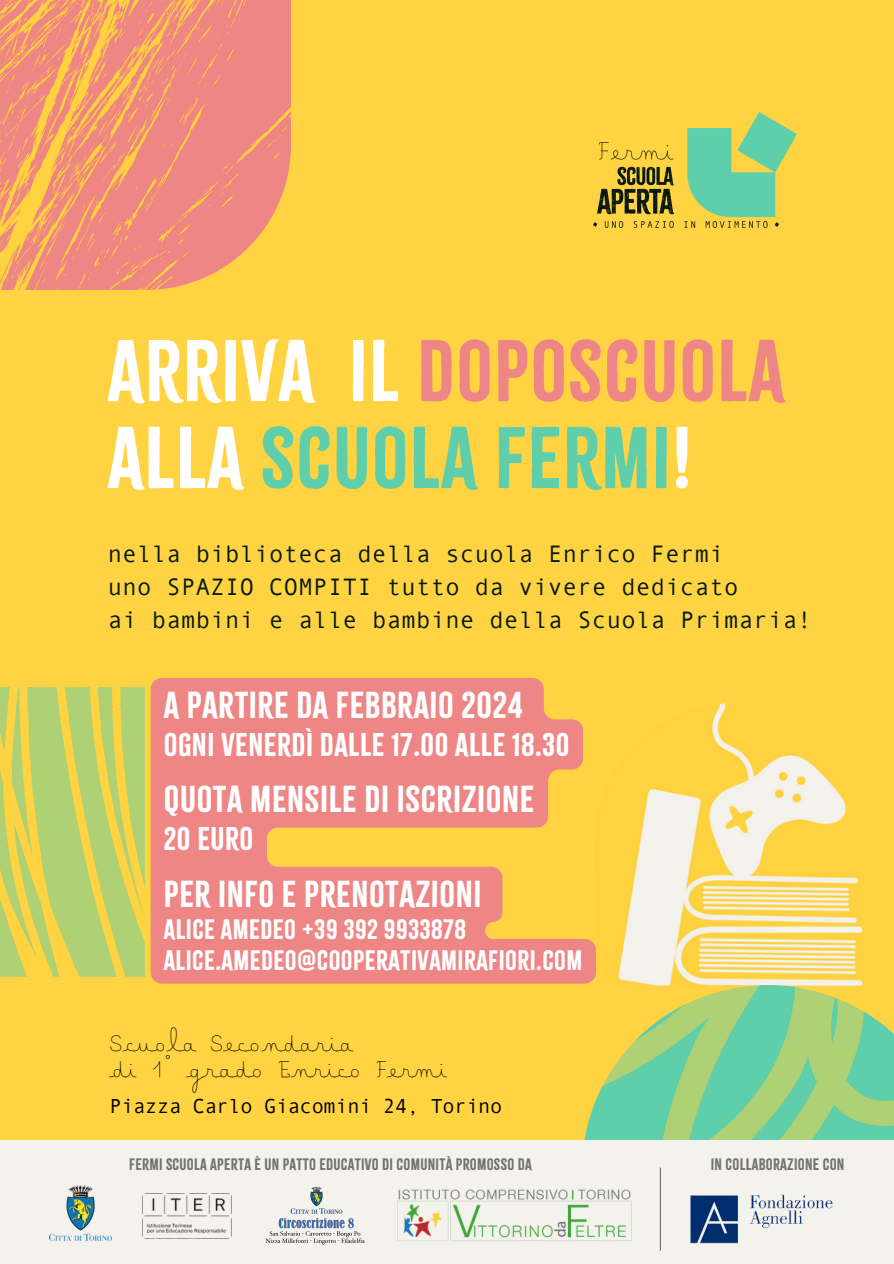
<style>
.page{position:relative;width:894px;height:1264px;background:#fff}
.page>*{position:absolute;margin:0;border:0;box-sizing:border-box;transform-origin:0 0}
.t1{font:76.5px "Citrus Gothic Solid";letter-spacing:.02em;color:#ef8686}
.t2{font:76.5px "Citrus Gothic Solid";letter-spacing:.02em;color:#5ecfaa}
.t3{font:32.85px "Citrus Gothic Solid";letter-spacing:.02em;color:#fff}
.t4{font:28.8px "Citrus Gothic Solid";letter-spacing:.02em;color:#fff}
.t5{font:24.6px "Citrus Gothic Solid";letter-spacing:.02em;color:#fff}
.t6{font:23.85px "Andale Mono";letter-spacing:.015em;color:#061912}
.t7{font:20.4px "Andale Mono";letter-spacing:-.015em;color:#000}
.t8{font:19.35px "Lecteur Heureux";letter-spacing:-.015em;color:#000}
.t9{font:14.55px "Citrus Gothic Solid";letter-spacing:.02em;color:#737373}
.s1{color:#fff}
</style>
<div class="page">
<div style="left:0;top:0;width:893px;height:1263px;background:#ffd341"></div>
<img style="left:0;top:0;width:290px;height:289px">
<img style="left:618px;top:703px;width:246px;height:282px">
<img style="left:597px;top:113px;width:199px;height:103px">
<img style="left:593px;top:221px;width:185px;height:7px">
<img style="left:584px;top:985px;width:309px;height:155px">
<svg style="left:151px;top:678px;width:445px;height:305px;fill:#ef8686"></svg>
<img style="left:0;top:687px;width:145px;height:289px">
<div style="left:0;top:1140px;width:893px;height:123px;background:#f4f2ed"></div>
<img style="left:49px;top:1185px;width:62px;height:55px">
<img style="left:144px;top:1193px;width:88px;height:44px">
<img style="left:398px;top:1189px;width:233px;height:52px">
<img style="left:690px;top:1194px;width:143px;height:50px">
<img style="left:265px;top:1186px;width:100px;height:59px">
<hr style="left:659px;top:1167px;width:1px;height:83px;background:#737373">
<p class="t1" style="left:108px;top:322px;width:677px"><span class="s1">ARRIVA IL</span> DOPOSCUOLA</p>
<p class="t2" style="left:108px;top:409px;width:585px"><span class="s1">ALLA</span> SCUOLA FERMI<span class="s1">!</span></p>
<p class="t6" style="left:108px;top:540px;width:617px">nella biblioteca della scuola Enrico Fermi</p>
<p class="t6" style="left:108px;top:573px;width:632px">uno SPAZIO COMPITI tutto da vivere dedicato</p>
<p class="t6" style="left:108px;top:606px;width:705px">ai bambini e alle bambine della Scuola Primaria!</p>
<p class="t3" style="left:164px;top:684px;width:360px">A PARTIRE DA FEBBRAIO 2024</p>
<p class="t4" style="left:164px;top:725px;width:407px">OGNI VENERDÌ DALLE 17.00 ALLE 18.30</p>
<p class="t3" style="left:164px;top:778px;width:372px">QUOTA MENSILE DI ISCRIZIONE</p>
<p class="t4" style="left:164px;top:820px;width:91px">20 EURO</p>
<p class="t3" style="left:164px;top:872px;width:319px">PER INFO E PRENOTAZIONI</p>
<p class="t5" style="left:164px;top:913px;width:304px">ALICE AMEDEO +39 392 9933878</p>
<p class="t5" style="left:164px;top:944px;width:420px">ALICE.AMEDEO@COOPERATIVAMIRAFIORI.COM</p>
<p class="t8" style="left:109px;top:1032px;width:245px">Scuola Secondaria</p>
<p class="t8" style="left:109px;top:1058px;width:338px">di 1° grado Enrico Fermi</p>
<p class="t7" style="left:109px;top:1094px;width:394px">Piazza Carlo Giacomini 24, Torino</p>
<p class="t9" style="left:129px;top:1154px;width:404px">FERMI SCUOLA APERTA È UN PATTO EDUCATIVO DI COMUNITÀ PROMOSSO DA</p>
<p class="t9" style="left:710px;top:1154px;width:135px">IN COLLABORAZIONE CON</p>
</div>
